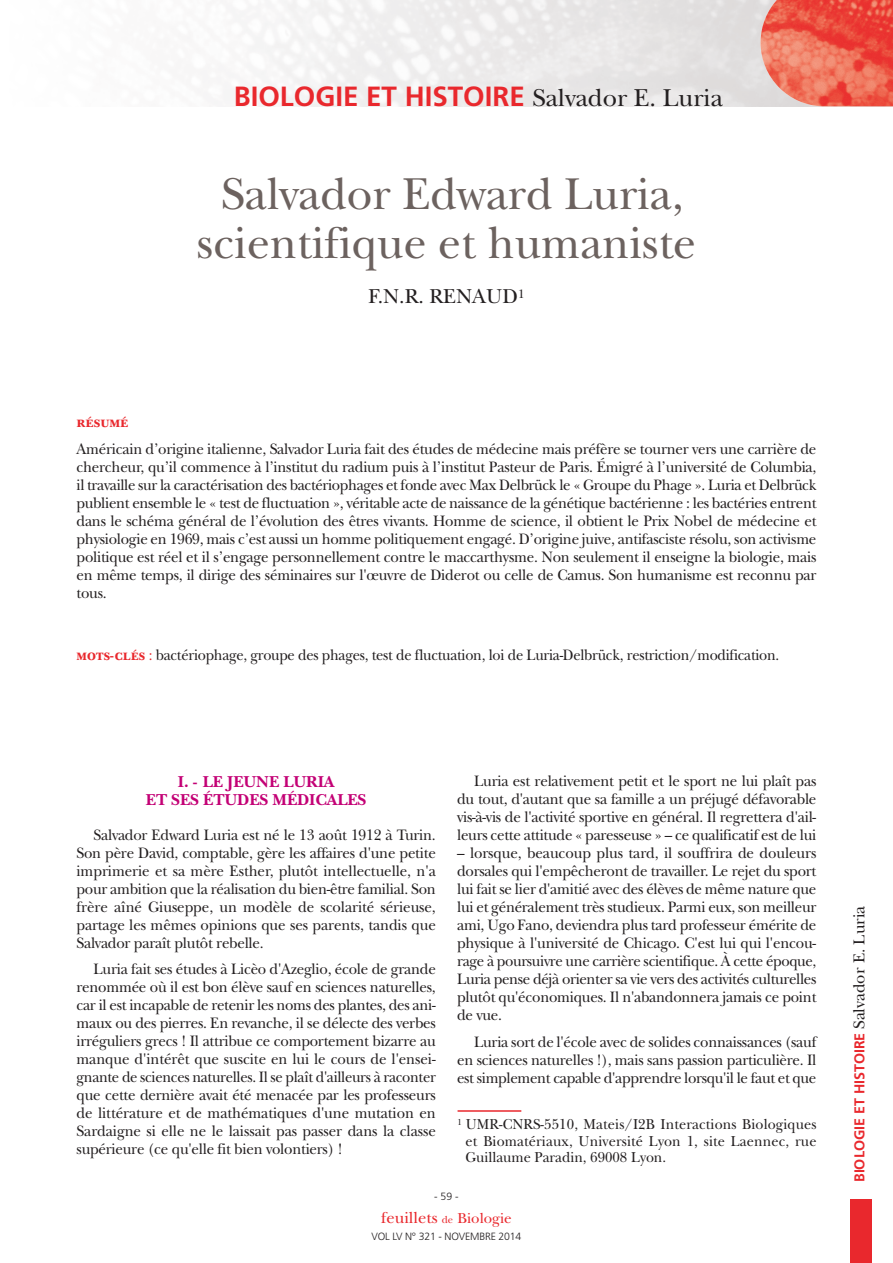
<style>
.page{position:relative;width:893px;height:1263px;background:#fff}
.page>*{position:absolute;margin:0;border:0;box-sizing:border-box;transform-origin:0 0}
.t1{font:46.5px/49.5px "New Baskerville";color:#6c625f;text-align:center}
.t2{font:700 27.75px "Frutiger";color:#e9282d}
.t3{font:21px "New Baskerville";color:#231f20}
.t4{font:16.5px/18px "New Baskerville Bold SC";letter-spacing:-.005em;color:#c30175;text-align:center}
.t5{font:16.5px "New Baskerville";color:#e9282d}
.t6{font:15.75px/18px "New Baskerville";letter-spacing:-.015em;color:#231f20;text-align:justify;scale:.95 1}
.t7{font:15.75px "New Baskerville";letter-spacing:-.015em;color:#231f20;scale:.92 1}
.t8{font:15px/16.5px "New Baskerville";letter-spacing:.005em;color:#231f20;text-align:justify;scale:.95 1}
.t9{font:15px "New Baskerville Bold SC";letter-spacing:-.005em;color:#e9282d}
.t10{font:700 14.25px "Frutiger";color:#e9282d}
.t11{font:300 10.5px "Frutiger";letter-spacing:-.015em;color:#231f20}
.s1{font-family:"New Baskerville";font-weight:400;font-size:25.5px;color:#231f20}
.s2{font-family:"New Baskerville Bold SC";font-size:15px;color:#e9282d}
.s3{color:#e9282d}
.s4{font-size:10.5px}
.s5{font-size:15px}
.s6{font-family:"New Baskerville";font-weight:400;font-size:16.5px;color:#231f20}
</style>
<div class="page">
<div style="left:850px;top:1199px;width:22px;height:64px;background:#e9282d"></div>
<hr style="left:458px;top:1110px;width:63px;height:2px;background:#e9282d">
<svg style="left:761px;top:0;width:132px;height:106px;background:#ec6a59"></svg>
<h2 class="t2" style="left:234px;top:85px;width:491px">BIOLOGIE ET HISTOIRE <span class="s1">Salvador E. Luria</span></h2>
<h1 class="t1" style="left:197px;top:174px;width:501px">Salvador Edward Luria, scientifique et humaniste</h1>
<h3 class="t3" style="left:368px;top:289px;width:158px">F.N.R. RENAUD<sup>1</sup></h3>
<p class="t9" style="left:77px;top:417px;width:54px">résumé</p>
<p class="t6" style="left:77px;top:442px;width:780px">Américain d’origine italienne, Salvador Luria fait des études de médecine mais préfère se tourner vers une carrière de chercheur, qu’il commence à l’institut du radium puis à l’institut Pasteur de Paris. Émigré à l’université de Columbia, il travaille sur la caractérisation des bactériophages et fonde avec Max Delbrück le « Groupe du Phage ». Luria et Delbrück publient ensemble le « test de fluctuation », véritable acte de naissance de la génétique bactérienne : les bactéries entrent dans le schéma général de l’évolution des êtres vivants. Homme de science, il obtient le Prix Nobel de médecine et physiologie en 1969, mais c’est aussi un homme politiquement engagé. D’origine juive, antifasciste résolu, son activisme politique est réel et il s’engage personnellement contre le maccarthysme. Non seulement il enseigne la biologie, mais en même temps, il dirige des séminaires sur l'œuvre de Diderot ou celle de Camus. Son humanisme est reconnu par tous.</p>
<p class="t7" style="left:77px;top:649px;width:765px"><span class="s2">mots-clés</span> <span class="s3">:</span> bactériophage, groupe des phages, test de fluctuation, loi de Luria-Delbrück, restriction/modification.</p>
<p class="t4" style="left:146px;top:774px;width:222px">I. - LE JEUNE LURIA<br>ET SES ÉTUDES MÉDICALES</p>
<p class="t6" style="left:77px;top:827px;width:380px;text-indent:17px">Salvador Edward Luria est né le 13 août 1912 à Turin.<br>Son père David, comptable, gère les affaires d'une petite imprimerie et sa mère Esther, plutôt intellectuelle, n'a pour ambition que la réalisation du bien-être familial. Son frère aîné Giuseppe, un modèle de scolarité sérieuse, partage les mêmes opinions que ses parents, tandis que Salvador paraît plutôt rebelle.</p>
<p class="t6" style="left:77px;top:962px;width:380px;text-indent:17px">Luria fait ses études à Licèo d'Azeglio, école de grande renommée où il est bon élève sauf en sciences naturelles, car il est incapable de retenir les noms des plantes, des ani&shy;maux ou des pierres. En revanche, il se délecte des verbes irréguliers grecs ! Il attribue ce comportement bizarre au manque d'intérêt que suscite en lui le cours de l'ensei&shy;gnante de sciences naturelles. Il se plaît d'ailleurs à raconter que cette dernière avait été menacée par les professeurs de littérature et de mathématiques d'une mutation en Sardaigne si elle ne le laissait pas passer dans la classe supérieure (ce qu'elle fit bien volontiers) !</p>
<p class="t6" style="left:457px;top:774px;width:380px;text-indent:17px">Luria est relativement petit et le sport ne lui plaît pas du tout, d'autant que sa famille a un préjugé défavorable vis-à-vis de l'activité sportive en général. Il regrettera d'ail&shy;leurs cette attitude « paresseuse » – ce qualificatif est de lui</p>
<p class="t6" style="left:457px;top:846px;width:380px">– lorsque, beaucoup plus tard, il souffrira de douleurs dorsales qui l'empêcheront de travailler. Le rejet du sport lui fait se lier d'amitié avec des élèves de même nature que lui et généralement très studieux. Parmi eux, son meilleur ami, Ugo Fano, deviendra plus tard professeur émérite de physique à l'université de Chicago. C'est lui qui l'encou&shy;rage à poursuivre une carrière scientifique. À cette époque, Luria pense déjà orienter sa vie vers des activités culturelles plutôt qu'économiques. Il n'abandonnera jamais ce point de vue.</p>
<p class="t6" style="left:457px;top:1034px;width:380px;text-indent:17px">Luria sort de l'école avec de solides connaissances (sauf en sciences naturelles !), mais sans passion particulière. Il est simplement capable d'apprendre lorsqu'il le faut et que</p>
<p class="t8" style="left:466px;top:1118px;width:371px;text-indent:-8px"><sup>1</sup> UMR-CNRS-5510, Mateis/I2B Interactions Biologiques et Biomatériaux, Université Lyon 1, site Laennec, rue Guillaume Paradin, 69008 Lyon.</p>
<p class="t11" style="left:434px;top:1192px;width:26px">- 59 -</p>
<p class="t5" style="left:381px;top:1212px;width:132px">feuillets <span class="s4">de</span> <span class="s5">Biologie</span></p>
<p class="t11" style="left:372px;top:1232px;width:151px">VOL LV N° 321 - NOVEMBRE 2014</p>
<p class="t10" style="left:854px;top:1182px;width:278px;rotate:-90deg">BIOLOGIE ET HISTOIRE <span class="s6">Salvador E. Luria</span></p>
</div>
